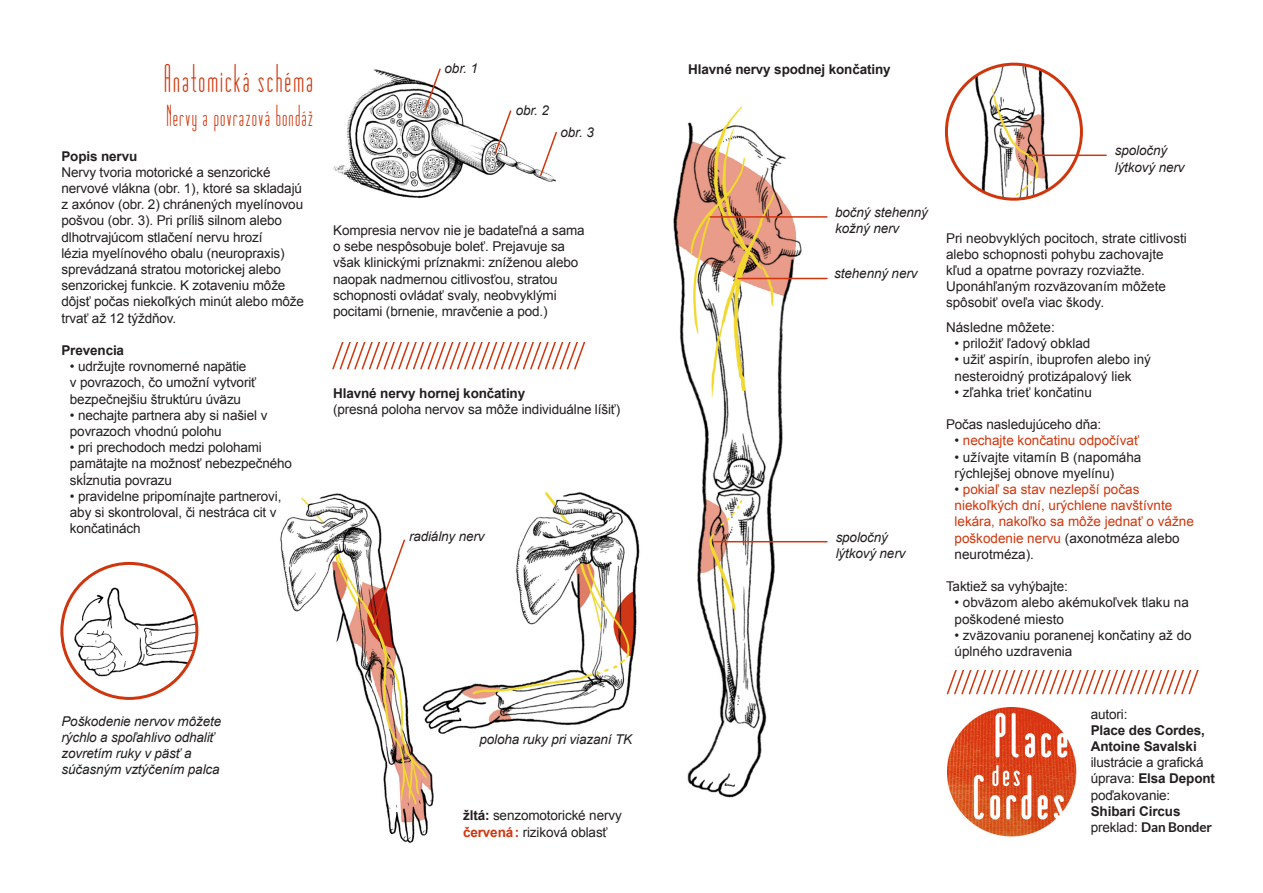
<style>
.page{position:relative;width:1263px;height:893px;background:#fff}
.page>*{position:absolute;margin:0;border:0;box-sizing:border-box;transform-origin:0 0}
.t1{font:37.5px "Matchbook";color:#d0360d}
.t2{font:28.5px "Matchbook";letter-spacing:-.01em;color:#d0360d}
.t3{font:13.5px/16.2px "Arial";letter-spacing:-.01em;color:#231f20}
.t4{font:italic 13.5px/16.2px "Arial";letter-spacing:-.01em;color:#231f20}
.t5{font:13.5px/16.2px "Arial";color:#d0360d}
.t6{font:700 13.5px "Arial";letter-spacing:-.01em;color:#231f20}
.t7{font:700 13.5px "Lato";letter-spacing:-.01em;color:#231f20}
.s1{font-weight:700}
.s2{font-weight:700;color:#d0360d}
.s3{color:#231f20}
.s4{font-family:"Arial";font-weight:400}
</style>
<div class="page">
<img style="left:673px;top:106px;width:130px;height:692px">
<img style="left:947px;top:708px;width:130px;height:129px">
<svg style="left:946px;top:670px;width:253px;height:25px"></svg>
<hr style="left:738px;top:278px;width:89px;height:1px;background:#d0360d">
<hr style="left:710px;top:216px;width:117px;height:2px;background:#d0360d">
<hr style="left:714px;top:541px;width:113px;height:1px;background:#d0360d">
<img style="left:946px;top:64px;width:135px;height:135px;border-radius:68px">
<div style="left:945px;top:63px;width:138px;height:138px;border:3px solid #d0360d;border-radius:50%"></div>
<hr style="left:1029px;top:155px;width:77px;height:1px;background:#d0360d">
<img style="left:333px;top:69px;width:223px;height:130px">
<svg style="left:332px;top:342px;width:254px;height:28px"></svg>
<img style="left:280px;top:493px;width:154px;height:350px">
<svg style="left:423px;top:68px;width:19px;height:46px"></svg>
<svg style="left:493px;top:109px;width:19px;height:47px"></svg>
<svg style="left:539px;top:131px;width:18px;height:46px"></svg>
<img style="left:62px;top:563px;width:135px;height:122px">
<div style="left:60px;top:562px;width:138px;height:138px;border:3px solid #d0360d;border-radius:50%"></div>
<svg style="left:372px;top:538px;width:34px;height:88px"></svg>
<img style="left:419px;top:491px;width:221px;height:249px">
<p class="t1" style="left:163px;top:59px;width:152px">Anatomická schéma</p>
<p class="t2" style="left:166px;top:101px;width:150px">Nervy a povrazová bondáž</p>
<p class="t6" style="left:61px;top:147px;width:77px">Popis nervu</p>
<p class="t3" style="left:61px;top:164px;width:244px">Nervy tvoria motorické a senzorické nervové vlákna (obr. 1), ktoré sa skladajú z axónov (obr. 2) chránených myelínovou pošvou (obr. 3). Pri príliš silnom alebo dlhotrvajúcom stlačení nervu hrozí<br>lézia myelínového obalu (neuropraxis) sprevádzaná stratou motorickej alebo senzorickej funkcie. K zotaveniu môže dôjsť počas niekoľkých minút alebo môže trvať až 12 týždňov.</p>
<p class="t6" style="left:61px;top:341px;width:64px">Prevencia</p>
<p class="t3" style="left:70px;top:358px;width:188px">• udržujte rovnomerné napätie v povrazoch, čo umožní vytvoriť bezpečnejšiu štruktúru úväzu</p>
<p class="t3" style="left:70px;top:407px;width:199px">• nechajte partnera aby si našiel v povrazoch vhodnú polohu</p>
<p class="t3" style="left:70px;top:439px;width:224px">• pri prechodoch medzi polohami pamätajte na možnosť nebezpečného skĺznutia povrazu</p>
<p class="t3" style="left:70px;top:488px;width:213px">• pravidelne pripomínajte partnerovi, aby si skontroloval, či nestráca cit v končatinách</p>
<p class="t4" style="left:445px;top:61px;width:35px">obr. 1</p>
<p class="t4" style="left:516px;top:103px;width:35px">obr. 2</p>
<p class="t4" style="left:561px;top:124px;width:35px">obr. 3</p>
<p class="t3" style="left:333px;top:222px;width:253px">Kompresia nervov nie je badateľná a sama o sebe nespôsobuje boleť. Prejavuje sa však klinickými príznakmi: zníženou alebo naopak nadmernou citlivosťou, stratou schopnosti ovládať svaly, neobvyklými pocitami (brnenie, mravčenie a pod.)</p>
<p class="t6" style="left:333px;top:384px;width:194px">Hlavné nervy hornej končatiny</p>
<p class="t3" style="left:333px;top:402px;width:289px">(presná poloha nervov sa môže individuálne líšiť)</p>
<p class="t4" style="left:409px;top:528px;width:77px">radiálny nerv</p>
<p class="t4" style="left:61px;top:713px;width:161px">Poškodenie nervov môžete rýchlo a spoľahlivo odhaliť zovretím ruky v päsť a súčasným vztýčením palca</p>
<p class="t4" style="left:479px;top:731px;width:154px">poloha ruky pri viazaní TK</p>
<p class="t3" style="left:463px;top:808px;width:160px"><span class="s1">žltá:</span> senzomotorické nervy</p>
<p class="t3" style="left:463px;top:824px;width:146px"><span class="s2">červená:</span> riziková oblasť</p>
<p class="t6" style="left:688px;top:60px;width:204px">Hlavné nervy spodnej končatiny</p>
<p class="t4" style="left:835px;top:204px;width:94px">bočný stehenný kožný nerv</p>
<p class="t4" style="left:834px;top:266px;width:85px">stehenný nerv</p>
<p class="t4" style="left:836px;top:529px;width:71px">spoločný lýtkový nerv</p>
<p class="t4" style="left:1115px;top:143px;width:54px">spoločný</p>
<p class="t4" style="left:1115px;top:159px;width:71px">lýtkový nerv</p>
<p class="t3" style="left:946px;top:230px;width:242px">Pri neobvyklých pocitoch, strate citlivosti alebo schopnosti pohybu zachovajte kľud a opatrne povrazy rozviažte.<br>Uponáhľaným rozväzovaním môžete spôsobiť oveľa viac škody.</p>
<p class="t3" style="left:946px;top:319px;width:110px">Následne môžete:</p>
<p class="t3" style="left:954px;top:335px;width:137px">• priložiť ľadový obklad</p>
<p class="t3" style="left:954px;top:352px;width:198px">• užiť aspirín, ibuprofen alebo iný nesteroidný protizápalový liek</p>
<p class="t3" style="left:954px;top:384px;width:139px">• zľahka trieť končatinu</p>
<p class="t3" style="left:946px;top:416px;width:157px">Počas nasledujúceho dňa:</p>
<p class="t5" style="left:954px;top:433px;width:186px"><span class="s3">•</span> nechajte končatinu odpočívať</p>
<p class="t3" style="left:954px;top:449px;width:188px">• užívajte vitamín B (napomáha rýchlejšej obnove myelínu)</p>
<p class="t5" style="left:954px;top:481px;width:241px"><span class="s3">•</span> pokiaľ sa stav nezlepší počas niekoľkých dní, urýchlene navštívnte lekára, nakoľko sa môže jednať o vážne poškodenie nervu <span class="s3">(axonotméza alebo neurotméza).</span></p>
<p class="t3" style="left:946px;top:578px;width:123px">Taktiež sa vyhýbajte:</p>
<p class="t3" style="left:954px;top:595px;width:236px">• obväzom alebo akémukoľvek tlaku na poškodené miesto</p>
<p class="t3" style="left:954px;top:627px;width:239px">• zväzovaniu poranenej končatiny až do úplného uzdravenia</p>
<p class="t3" style="left:1091px;top:706px;width:38px">autori:</p>
<p class="t6" style="left:1091px;top:721px;width:116px">Place des Cordes,</p>
<p class="t6" style="left:1091px;top:737px;width:108px">Antoine Savalski</p>
<p class="t3" style="left:1091px;top:754px;width:126px">ilustrácie a grafická úprava: <span class="s1">Elsa Depont</span></p>
<p class="t3" style="left:1091px;top:787px;width:81px">poďakovanie:</p>
<p class="t6" style="left:1091px;top:802px;width:91px">Shibari Circus</p>
<p class="t7" style="left:1091px;top:819px;width:123px"><span class="s4">preklad:</span> Dan Bonder</p>
</div>
